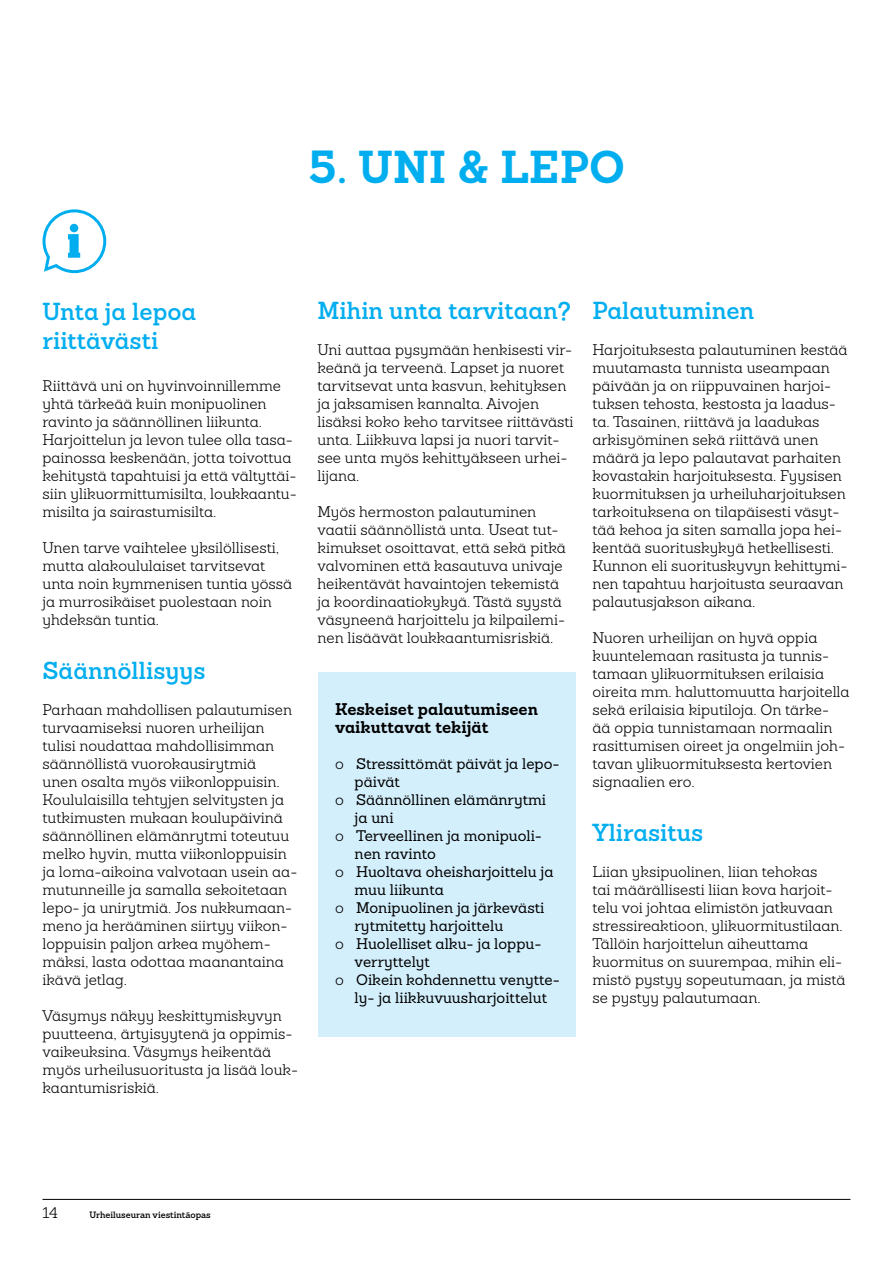
<style>
.page{position:relative;width:893px;height:1263px;background:#fff}
.page>*{position:absolute;margin:0;border:0;box-sizing:border-box;transform-origin:0 0}
.t1{font:700 45px "Sanchez";color:#00aeef}
.t2{font:600 24px/28.8px "Sanchez";color:#00aeef}
.t3{font:700 16.5px/18px "Sanchez";color:#000}
.t4{font:300 15px/18px "Sanchez";color:#000}
.t5{font:15px "Sanchez";color:#000}
.t6{font:600 9px "Sanchez";color:#000}
.s1{font-weight:300}
</style>
<div class="page">
<svg style="left:42px;top:209px;width:65px;height:65px"></svg>
<div style="left:70px;top:224px;width:8px;height:8px;background:#00aeef;border-radius:50%"></div>
<div style="left:317px;top:672px;width:258px;height:364px;background:#d4effc"></div>
<hr style="left:43px;top:1199px;width:807px;height:1px;background:#000">
<h1 class="t1" style="left:308px;top:135px;width:314px">5. UNI &amp; LEPO</h1>
<h2 class="t2" style="left:43px;top:297px;width:155px">Unta ja lepoa riittävästi</h2>
<p class="t4" style="left:43px;top:377px;width:256px">Riittävä uni on hyvinvoinnillemme yhtä tärkeää kuin monipuolinen ravinto ja säännöllinen liikunta.<br>Harjoittelun ja levon tulee olla tasa&shy;painossa keskenään, jotta toivottua kehitystä tapahtuisi ja että vältyttäi&shy;siin ylikuormittumisilta, loukkaantu&shy;misilta ja sairastumisilta.</p>
<p class="t4" style="left:43px;top:539px;width:251px">Unen tarve vaihtelee yksilöllisesti, mutta alakoululaiset tarvitsevat unta noin kymmenisen tuntia yössä ja murrosikäiset puolestaan noin yhdeksän tuntia.</p>
<h2 class="t2" style="left:43px;top:656px;width:165px">Säännöllisyys</h2>
<p class="t4" style="left:43px;top:701px;width:256px">Parhaan mahdollisen palautumisen turvaamiseksi nuoren urheilijan tulisi noudattaa mahdollisimman säännöllistä vuorokausirytmiä<br>unen osalta myös viikonloppuisin.<br>Koululaisilla tehtyjen selvitysten ja tutkimusten mukaan koulupäivinä säännöllinen elämänrytmi toteutuu melko hyvin, mutta viikonloppuisin ja loma-aikoina valvotaan usein aa&shy;mutunneille ja samalla sekoitetaan lepo- ja unirytmiä. Jos nukkumaan&shy;meno ja herääminen siirtyy viikon&shy;loppuisin paljon arkea myöhem&shy;mäksi, lasta odottaa maanantaina ikävä jetlag.</p>
<p class="t4" style="left:43px;top:1007px;width:257px">Väsymys näkyy keskittymiskyvyn puutteena, ärtyisyytenä ja oppimis&shy;vaikeuksina. Väsymys heikentää myös urheilusuoritusta ja lisää louk&shy;kaantumisriskiä.</p>
<h2 class="t2" style="left:317px;top:296px;width:255px">Mihin unta tarvitaan?</h2>
<p class="t4" style="left:317px;top:341px;width:258px">Uni auttaa pysymään henkisesti vir&shy;keänä ja terveenä. Lapset ja nuoret tarvitsevat unta kasvun, kehityksen ja jaksamisen kannalta. Aivojen lisäksi koko keho tarvitsee riittävästi unta. Liikkuva lapsi ja nuori tarvit&shy;see unta myös kehittyäkseen urhei&shy;lijana.</p>
<p class="t4" style="left:317px;top:503px;width:250px">Myös hermoston palautuminen vaatii säännöllistä unta. Useat tut&shy;kimukset osoittavat, että sekä pitkä valvominen että kasautuva univaje heikentävät havaintojen tekemistä ja koordinaatiokykyä. Tästä syystä väsyneenä harjoittelu ja kilpailemi&shy;nen lisäävät loukkaantumisriskiä.</p>
<p class="t3" style="left:335px;top:700px;width:204px">Keskeiset palautumiseen vaikuttavat tekijät</p>
<p class="t5" style="left:335px;top:754px;width:226px"><span class="s1">o</span> Stressittömät päivät ja lepo-</p>
<p class="t5" style="left:355px;top:772px;width:47px">päivät</p>
<p class="t5" style="left:335px;top:790px;width:212px"><span class="s1">o</span> Säännöllinen elämänrytmi</p>
<p class="t5" style="left:355px;top:808px;width:41px">ja uni</p>
<p class="t5" style="left:335px;top:826px;width:208px"><span class="s1">o</span> Terveellinen ja monipuoli-</p>
<p class="t5" style="left:355px;top:844px;width:83px">nen ravinto</p>
<p class="t5" style="left:335px;top:862px;width:220px"><span class="s1">o</span> Huoltava oheisharjoittelu ja</p>
<p class="t5" style="left:355px;top:880px;width:91px">muu liikunta</p>
<p class="t5" style="left:335px;top:898px;width:211px"><span class="s1">o</span> Monipuolinen ja järkevästi</p>
<p class="t5" style="left:355px;top:916px;width:150px">rytmitetty harjoittelu</p>
<p class="t5" style="left:335px;top:934px;width:208px"><span class="s1">o</span> Huolelliset alku- ja loppu-</p>
<p class="t5" style="left:355px;top:952px;width:77px">verryttelyt</p>
<p class="t5" style="left:335px;top:970px;width:226px"><span class="s1">o</span> Oikein kohdennettu venytte-</p>
<p class="t5" style="left:355px;top:988px;width:194px">ly- ja liikkuvuusharjoittelut</p>
<h2 class="t2" style="left:592px;top:296px;width:163px">Palautuminen</h2>
<p class="t4" style="left:592px;top:341px;width:257px">Harjoituksesta palautuminen kestää muutamasta tunnista useampaan päivään ja on riippuvainen harjoi&shy;tuksen tehosta, kestosta ja laadus&shy;ta. Tasainen, riittävä ja laadukas arkisyöminen sekä riittävä unen määrä ja lepo palautavat parhaiten kovastakin harjoituksesta. Fyysisen kuormituksen ja urheiluharjoituksen tarkoituksena on tilapäisesti väsyt&shy;tää kehoa ja siten samalla jopa hei&shy;kentää suorituskykyä hetkellisesti.<br>Kunnon eli suorituskyvyn kehittymi&shy;nen tapahtuu harjoitusta seuraavan palautusjakson aikana.</p>
<p class="t4" style="left:592px;top:629px;width:259px">Nuoren urheilijan on hyvä oppia kuuntelemaan rasitusta ja tunnis&shy;tamaan ylikuormituksen erilaisia oireita mm. haluttomuutta harjoitella sekä erilaisia kiputiloja. On tärke&shy;ää oppia tunnistamaan normaalin rasittumisen oireet ja ongelmiin joh&shy;tavan ylikuormituksesta kertovien signaalien ero.</p>
<h2 class="t2" style="left:592px;top:818px;width:112px">Ylirasitus</h2>
<p class="t4" style="left:592px;top:863px;width:254px">Liian yksipuolinen, liian tehokas<br>tai määrällisesti liian kova harjoit&shy;telu voi johtaa elimistön jatkuvaan stressireaktioon, ylikuormitustilaan.<br>Tällöin harjoittelun aiheuttama kuormitus on suurempaa, mihin eli&shy;mistö pystyy sopeutumaan, ja mistä se pystyy palautumaan.</p>
<p class="t4" style="left:43px;top:1203px;width:17px">14</p>
<p class="t6" style="left:90px;top:1208px;width:123px">Urheiluseuran viestintäopas</p>
</div>
